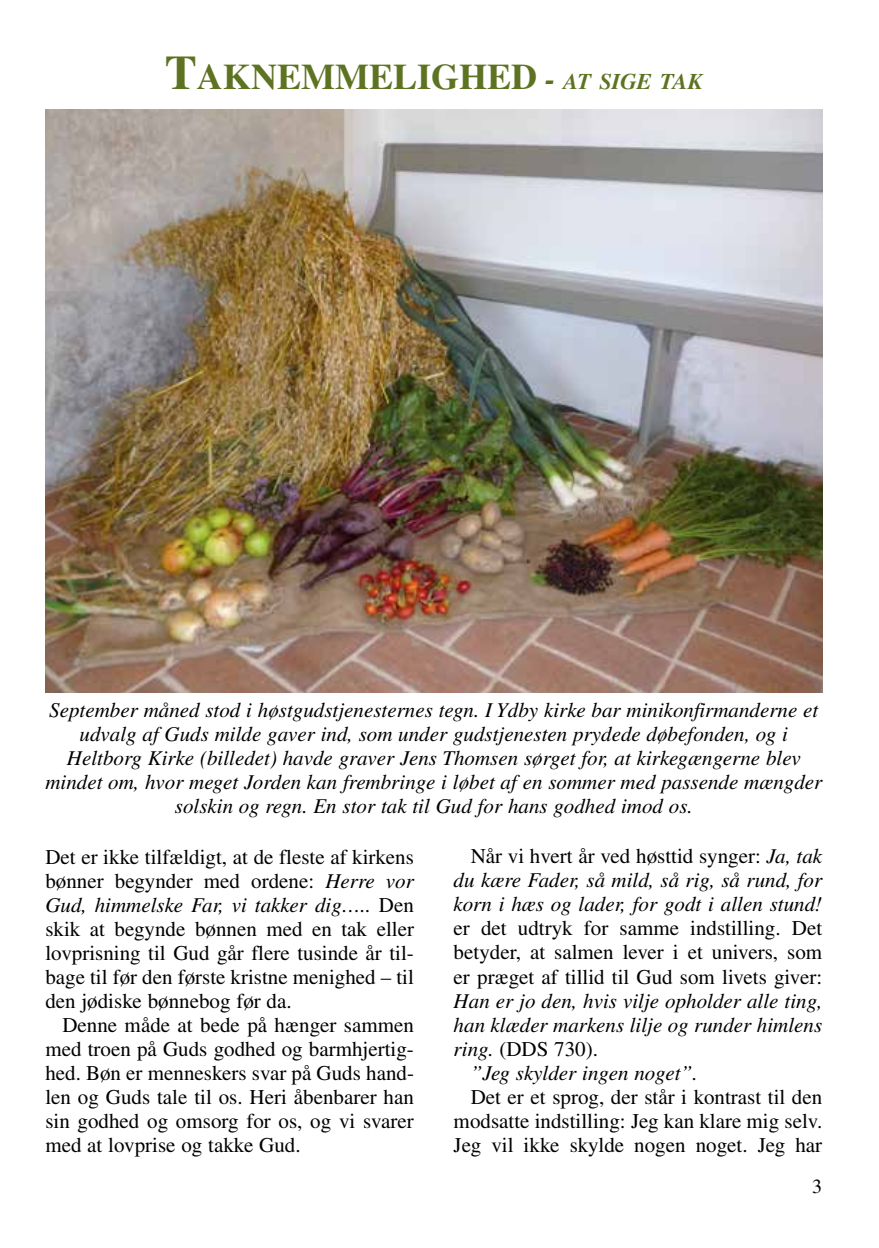
<style>
.page{position:relative;width:879px;height:1248px;background:#fff}
.page>*{position:absolute;margin:0;border:0;box-sizing:border-box;transform-origin:0 0}
.t1{font:700 36px "Times";color:#5e7321}
.t2{font:21px/24px "Times";color:#000;text-align:justify}
.t3{font:italic 21px/24px "Times";color:#000;text-align:justify}
.t4{font:20px "Times";color:#000}
.s1{font-size:48px}
.s2{font-style:italic;font-size:30px}
.s3{font-style:italic;font-size:22.4px}
.s4{font-style:italic}
.s5{font-style:normal}
</style>
<div class="page">
<img style="left:45px;top:109px;width:777px;height:584px">
<h1 class="t1" style="left:165px;top:55px;width:539px"><span class="s1">T</span>AKNEMMELIGHED <span class="s2">-</span> <span class="s3">AT SIGE TAK</span></h1>
<p class="t3" style="left:45px;top:698px;width:778px;text-align:center">September måned stod i høstgudstjenesternes tegn. I Ydby kirke bar minikonfirmanderne et udvalg af Guds milde gaver ind, som under gudstjenesten prydede døbefonden, og i Heltborg Kirke (billedet) havde graver Jens Thomsen sørget for, at kirkegængerne blev mindet om, hvor meget Jorden kan frembringe i løbet af en sommer med passende mængder solskin og regn. En stor tak til Gud for hans godhed imod os.</p>
<p class="t2" style="left:45px;top:844px;width:370px">Det er ikke tilfældigt, at de fleste af kirkens bønner begynder med ordene: <span class="s4">Herre vor Gud, himmelske Far, vi takker dig…..</span> Den skik at begynde bønnen med en tak eller lovprisning til Gud går flere tusinde år til&shy;bage til før den første kristne menighed – til den jødiske bønnebog før da.</p>
<p class="t2" style="left:45px;top:1012px;width:370px;text-indent:17px">Denne måde at bede på hænger sammen med troen på Guds godhed og barmhjertig&shy;hed. Bøn er menneskers svar på Guds hand&shy;len og Guds tale til os. Heri åbenbarer han sin godhed og omsorg for os, og vi svarer med at lovprise og takke Gud.</p>
<p class="t3" style="left:454px;top:844px;width:370px;text-indent:17px"><span class="s5">Når vi hvert år ved høsttid synger:</span> Ja, tak du kære Fader, så mild, så rig, så rund, for korn i hæs og lader, for godt i allen stund!</p>
<p class="t2" style="left:454px;top:916px;width:370px">er det udtryk for samme indstilling. Det betyder, at salmen lever i et univers, som er præget af tillid til Gud som livets giver:</p>
<p class="t3" style="left:454px;top:988px;width:370px">Han er jo den, hvis vilje opholder alle ting,</p>
<p class="t3" style="left:454px;top:1012px;width:370px">han klæder markens lilje og runder himlens</p>
<p class="t2" style="left:454px;top:1036px;width:146px"><span class="s4">ring.</span> (DDS 730).</p>
<p class="t3" style="left:471px;top:1060px;width:228px">”Jeg skylder ingen noget”.</p>
<p class="t2" style="left:454px;top:1084px;width:370px;text-indent:17px">Det er et sprog, der står i kontrast til den modsatte indstilling: Jeg kan klare mig selv.<br>Jeg vil ikke skylde nogen noget. Jeg har</p>
<p class="t4" style="left:812px;top:1174px;width:11px">3</p>
</div>
